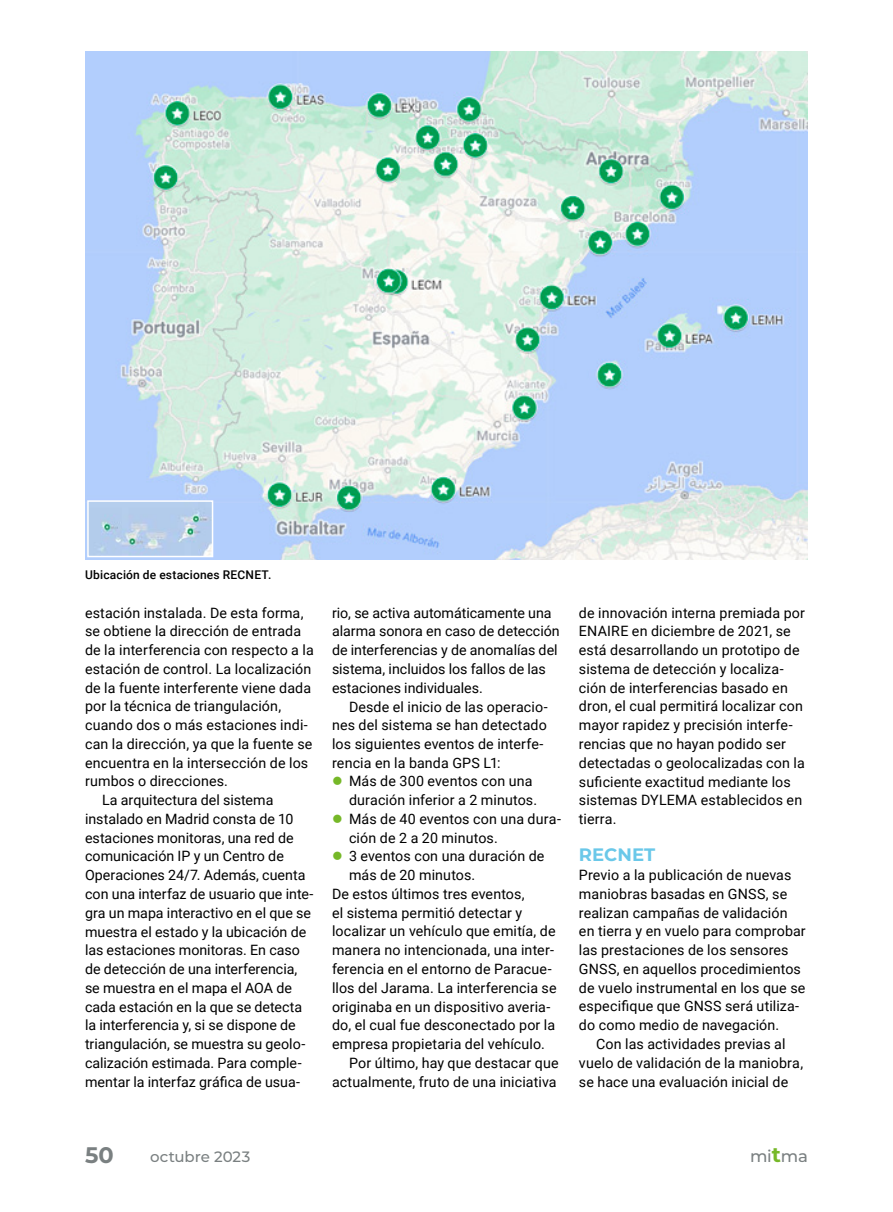
<style>
.page{position:relative;width:893px;height:1212px;background:#fff}
.page>*{position:absolute;margin:0;border:0;box-sizing:border-box;transform-origin:0 0}
.t1{font:700 22.5px "Montserrat";color:#7a8081}
.t2{font:700 18px "Montserrat";color:#6ac8e9}
.t3{font:500 16.5px "Montserrat";color:#7a8081}
.t4{font:500 15px "Montserrat";color:#7a8081}
.t5{font:14.25px/18.8px "Roboto";letter-spacing:.005em;color:#000}
.t6{font:500 12px "Roboto";letter-spacing:.015em;color:#000}
.s1{color:#76b828}
.s2{font-weight:700;font-size:21px;color:#76b828}
</style>
<div class="page">
<img style="left:85px;top:52px;width:723px;height:507px">
<img style="left:90px;top:503px;width:120px;height:51px">
<div style="left:87px;top:500px;width:126px;height:57px;border:2px solid #fff"></div>
<p class="t6" style="left:85px;top:566px;width:188px">Ubicación de estaciones RECNET.</p>
<p class="t5" style="left:85px;top:603px;width:220px">estación instalada. De esta forma,</p>
<p class="t5" style="left:85px;top:621px;width:218px">se obtiene la dirección de entrada</p>
<p class="t5" style="left:85px;top:640px;width:230px">de la interferencia con respecto a la</p>
<p class="t5" style="left:85px;top:659px;width:228px">estación de control. La localización</p>
<p class="t5" style="left:85px;top:678px;width:228px">de la fuente interferente viene dada</p>
<p class="t5" style="left:85px;top:696px;width:198px">por la técnica de triangulación,</p>
<p class="t5" style="left:85px;top:715px;width:224px">cuando dos o más estaciones indi-</p>
<p class="t5" style="left:85px;top:734px;width:229px">can la dirección, ya que la fuente se</p>
<p class="t5" style="left:85px;top:753px;width:225px">encuentra en la intersección de los</p>
<p class="t5" style="left:85px;top:771px;width:144px">rumbos o direcciones.</p>
<p class="t5" style="left:102px;top:790px;width:173px">La arquitectura del sistema</p>
<p class="t5" style="left:85px;top:809px;width:210px">instalado en Madrid consta de 10</p>
<p class="t5" style="left:85px;top:828px;width:210px">estaciones monitoras, una red de</p>
<p class="t5" style="left:85px;top:846px;width:200px">comunicación IP y un Centro de</p>
<p class="t5" style="left:85px;top:865px;width:222px">Operaciones 24/7. Además, cuenta</p>
<p class="t5" style="left:85px;top:884px;width:230px">con una interfaz de usuario que inte-</p>
<p class="t5" style="left:85px;top:903px;width:228px">gra un mapa interactivo en el que se</p>
<p class="t5" style="left:85px;top:921px;width:223px">muestra el estado y la ubicación de</p>
<p class="t5" style="left:85px;top:940px;width:216px">las estaciones monitoras. En caso</p>
<p class="t5" style="left:85px;top:959px;width:214px">de detección de una interferencia,</p>
<p class="t5" style="left:85px;top:978px;width:208px">se muestra en el mapa el AOA de</p>
<p class="t5" style="left:85px;top:996px;width:219px">cada estación en la que se detecta</p>
<p class="t5" style="left:85px;top:1015px;width:212px">la interferencia y, si se dispone de</p>
<p class="t5" style="left:85px;top:1034px;width:222px">triangulación, se muestra su geolo-</p>
<p class="t5" style="left:85px;top:1053px;width:218px">calización estimada. Para comple-</p>
<p class="t5" style="left:85px;top:1071px;width:216px">mentar la interfaz gráfica de usua-</p>
<p class="t5" style="left:332px;top:603px;width:229px">rio, se activa automáticamente una alarma sonora en caso de detección de interferencias y de anomalías del sistema, incluidos los fallos de las estaciones individuales.</p>
<p class="t5" style="left:332px;top:696px;width:217px;text-indent:17px">Desde el inicio de las operacio&shy;nes del sistema se han detectado los siguientes eventos de interfe&shy;rencia en la banda GPS L1:</p>
<p class="t5" style="left:349px;top:771px;width:190px;text-indent:-17px"><span class="s1">●</span> Más de 300 eventos con una duración inferior a 2 minutos.</p>
<p class="t5" style="left:349px;top:809px;width:213px;text-indent:-17px"><span class="s1">●</span> Más de 40 eventos con una dura&shy;ción de 2 a 20 minutos.</p>
<p class="t5" style="left:332px;top:846px;width:214px"><span class="s1">●</span> 3 eventos con una duración de</p>
<p class="t5" style="left:349px;top:865px;width:128px">más de 20 minutos.</p>
<p class="t5" style="left:332px;top:884px;width:194px">De estos últimos tres eventos,</p>
<p class="t5" style="left:332px;top:903px;width:192px">el sistema permitió detectar y</p>
<p class="t5" style="left:332px;top:921px;width:225px">localizar un vehículo que emitía, de</p>
<p class="t5" style="left:332px;top:940px;width:223px">manera no intencionada, una inter-</p>
<p class="t5" style="left:332px;top:959px;width:221px">ferencia en el entorno de Paracue-</p>
<p class="t5" style="left:332px;top:978px;width:226px">llos del Jarama. La interferencia se</p>
<p class="t5" style="left:332px;top:996px;width:220px">originaba en un dispositivo averia-</p>
<p class="t5" style="left:332px;top:1015px;width:225px">do, el cual fue desconectado por la</p>
<p class="t5" style="left:332px;top:1034px;width:214px">empresa propietaria del vehículo.</p>
<p class="t5" style="left:349px;top:1053px;width:211px">Por último, hay que destacar que</p>
<p class="t5" style="left:332px;top:1071px;width:226px">actualmente, fruto de una iniciativa</p>
<p class="t5" style="left:579px;top:603px;width:227px">de innovación interna premiada por<br>ENAIRE en diciembre de 2021, se está desarrollando un prototipo de sistema de detección y localiza&shy;ción de interferencias basado en dron, el cual permitirá localizar con mayor rapidez y precisión interfe&shy;rencias que no hayan podido ser detectadas o geolocalizadas con la suficiente exactitud mediante los sistemas DYLEMA establecidos en tierra.</p>
<p class="t2" style="left:579px;top:842px;width:78px">RECNET</p>
<p class="t5" style="left:579px;top:865px;width:228px">Previo a la publicación de nuevas maniobras basadas en GNSS, se realizan campañas de validación en tierra y en vuelo para comprobar las prestaciones de los sensores<br>GNSS, en aquellos procedimientos de vuelo instrumental en los que se especifique que GNSS será utiliza&shy;do como medio de navegación.</p>
<p class="t5" style="left:579px;top:1034px;width:226px;text-indent:17px">Con las actividades previas al vuelo de validación de la maniobra, se hace una evaluación inicial de</p>
<h1 class="t1" style="left:85px;top:1139px;width:30px">50</h1>
<p class="t4" style="left:150px;top:1146px;width:102px">octubre 2023</p>
<p class="t3" style="left:750px;top:1144px;width:59px">mi<span class="s2">t</span>ma</p>
</div>
